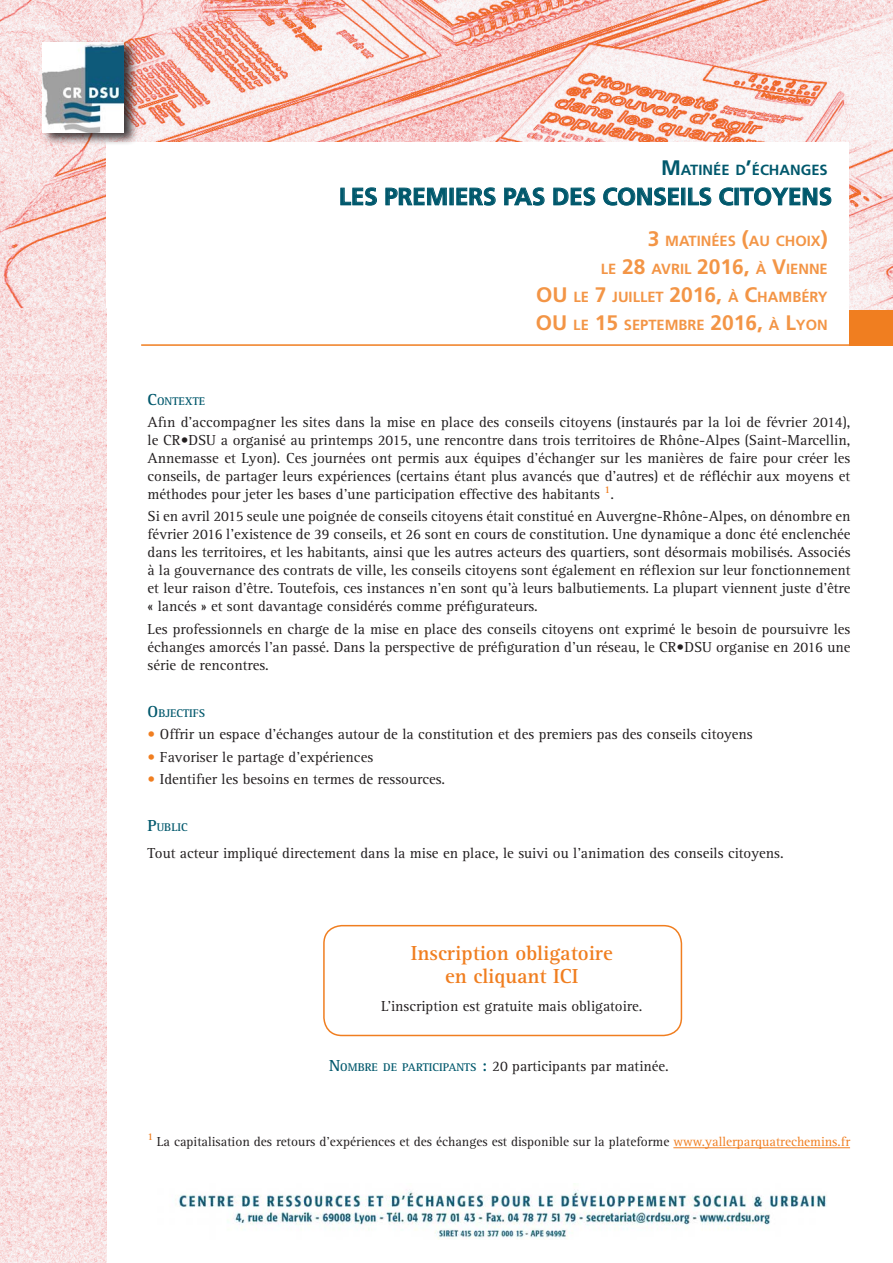
<style>
.page{position:relative;width:893px;height:1263px;background:#fff}
.page>*{position:absolute;margin:0;border:0;box-sizing:border-box;transform-origin:0 0}
.t1{font:700 24px "Frutiger";color:#00586c}
.t2{font:700 21px "Rotis Serif";color:#f07e20}
.t3{font:15px/18px "Rotis Serif";color:#231f20;text-align:justify}
.t4{font:700 14.7px "Frutiger";color:#f39546}
.t5{font:700 14.7px "Frutiger";color:#00586c}
.t6{font:13.5px "Rotis Serif";color:#231f20}
.t7{font:700 11.55px "Rotis Serif";color:#00586c}
.s1{font-size:21px}
.s2{font-size:16.5px}
.s3{color:#f07e20}
.s4{font-weight:700;font-size:16.5px;color:#00586c}
.s5{font-weight:700;font-size:11.55px;color:#00586c}
</style>
<div class="page">
<hr style="left:673px;top:1147px;width:177px;height:1px;background:#f07e20">
<img style="left:0;top:0;width:893px;height:309px">
<div style="left:106px;top:142px;width:743px;height:232px;background:#fff"></div>
<svg style="left:340px;top:187px;width:37px;height:19px"></svg>
<svg style="left:385px;top:187px;width:62px;height:19px"></svg>
<svg style="left:456px;top:187px;width:40px;height:19px"></svg>
<svg style="left:504px;top:187px;width:41px;height:19px"></svg>
<svg style="left:553px;top:187px;width:43px;height:19px"></svg>
<svg style="left:603px;top:187px;width:76px;height:19px"></svg>
<svg style="left:688px;top:187px;width:24px;height:19px"></svg>
<svg style="left:719px;top:187px;width:14px;height:19px"></svg>
<svg style="left:739px;top:187px;width:93px;height:19px"></svg>
<hr style="left:141px;top:344px;width:709px;height:2px;background:#f07e20">
<div style="left:41px;top:39px;width:98px;height:106px;background:#231f20;opacity:.86"></div>
<img style="left:43px;top:43px;width:80px;height:90px">
<img style="left:178px;top:1190px;width:649px;height:49px">
<div style="left:323px;top:925px;width:359px;height:111px;border:2px solid #f07e20;border-radius:18px"></div>
<img style="left:0;top:309px;width:107px;height:584px">
<img style="left:0;top:893px;width:107px;height:128px">
<img style="left:0;top:1021px;width:107px;height:125px">
<img style="left:0;top:1146px;width:107px;height:51px">
<img style="left:0;top:1197px;width:107px;height:66px">
<p class="t5" style="left:661px;top:161px;width:168px"><span class="s1">M</span>ATINÉE D<span class="s1">’</span>ÉCHANGES</p>
<p class="t1" style="left:339px;top:182px;width:495px">LES PREMIERS PAS DES CONSEILS CITOYENS</p>
<p class="t4" style="left:648px;top:232px;width:182px"><span class="s1">3</span> MATINÉES <span class="s1">(</span>AU CHOIX<span class="s1">)</span></p>
<p class="t4" style="left:601px;top:260px;width:228px">LE <span class="s1">28</span> AVRIL <span class="s1">2016,</span> À <span class="s1">V</span>IENNE</p>
<p class="t4" style="left:536px;top:288px;width:293px"><span class="s1">OU</span> LE <span class="s1">7</span> JUILLET <span class="s1">2016,</span> À <span class="s1">C</span>HAM BÉRY</p>
<p class="t4" style="left:536px;top:316px;width:293px"><span class="s1">OU</span> LE <span class="s1">15</span> SEPTEM BRE <span class="s1">2016,</span> À <span class="s1">L</span>YON</p>
<p class="t7" style="left:148px;top:394px;width:59px"><span class="s2">C</span>ONTEXTE</p>
<p class="t3" style="left:148px;top:413px;width:704px">Afin d’accompagner les sites dans la mise en place des conseils citoyens (instaurés par la loi de février 2014), le CR•DSU a organisé au printemps 2015, une rencontre dans trois territoires de Rhône-Alpes (Saint-Marcellin, Annemasse et Lyon). Ces journées ont permis aux équipes d’échanger sur les manières de faire pour créer les conseils, de partager leurs expériences (certains étant plus avancés que d’autres) et de réfléchir aux moyens et méthodes pour jeter les bases d’une participation effective des habitants <sup>1</sup>.</p>
<p class="t3" style="left:148px;top:508px;width:704px">Si en avril 2015 seule une poignée de conseils citoyens était constitué en Auvergne-Rhône-Alpes, on dénombre en février 2016 l’existence de 39 conseils, et 26 sont en cours de constitution. Une dynamique a donc été enclenchée dans les territoires, et les habitants, ainsi que les autres acteurs des quartiers, sont désormais mobilisés. Associés à la gouvernance des contrats de ville, les conseils citoyens sont également en réflexion sur leur fonctionnement et leur raison d’être. Toutefois, ces instances n’en sont qu’à leurs balbutiements. La plupart viennent juste d’être « lancés » et sont davantage considérés comme préfigurateurs.</p>
<p class="t3" style="left:148px;top:620px;width:704px">Les professionnels en charge de la mise en place des conseils citoyens ont exprimé le besoin de poursuivre les échanges amorcés l’an passé. Dans la perspective de préfiguration d’un réseau, le CR•DSU organise en 2016 une série de rencontres.</p>
<p class="t7" style="left:148px;top:706px;width:59px"><span class="s2">O</span>BJECTIFS</p>
<p class="t3" style="left:148px;top:726px;width:607px"><span class="s3">•</span> Offrir un espace d’échanges autour de la constitution et des premiers pas des conseils citoyens</p>
<p class="t3" style="left:148px;top:748px;width:227px"><span class="s3">•</span> Favoriser le partage d’expériences</p>
<p class="t3" style="left:148px;top:770px;width:299px"><span class="s3">•</span> Identifier les besoins en termes de ressources.</p>
<p class="t7" style="left:148px;top:821px;width:41px"><span class="s2">P</span>UBLIC</p>
<p class="t3" style="left:148px;top:844px;width:637px">Tout acteur impliqué directement dans la mise en place, le suivi ou l’animation des conseils citoyens.</p>
<p class="t2" style="left:411px;top:940px;width:204px">Inscription obligatoire</p>
<p class="t2" style="left:445px;top:964px;width:135px">en cliquant ICI</p>
<p class="t3" style="left:381px;top:997px;width:263px">L’inscription est gratuite mais obligatoire.</p>
<p class="t3" style="left:329px;top:1058px;width:341px"><span class="s4">N</span><span class="s5">OMBRE DE PARTICIPANTS</span> <span class="s4">:</span> 20 participants par matinée.</p>
<p class="t6" style="left:148px;top:1134px;width:704px"><sup>1</sup> La capitalisation des retours d’expériences et des échanges est disponible sur la plateforme <span class="s3">www.yallerparquatrechemins.fr</span></p>
</div>
